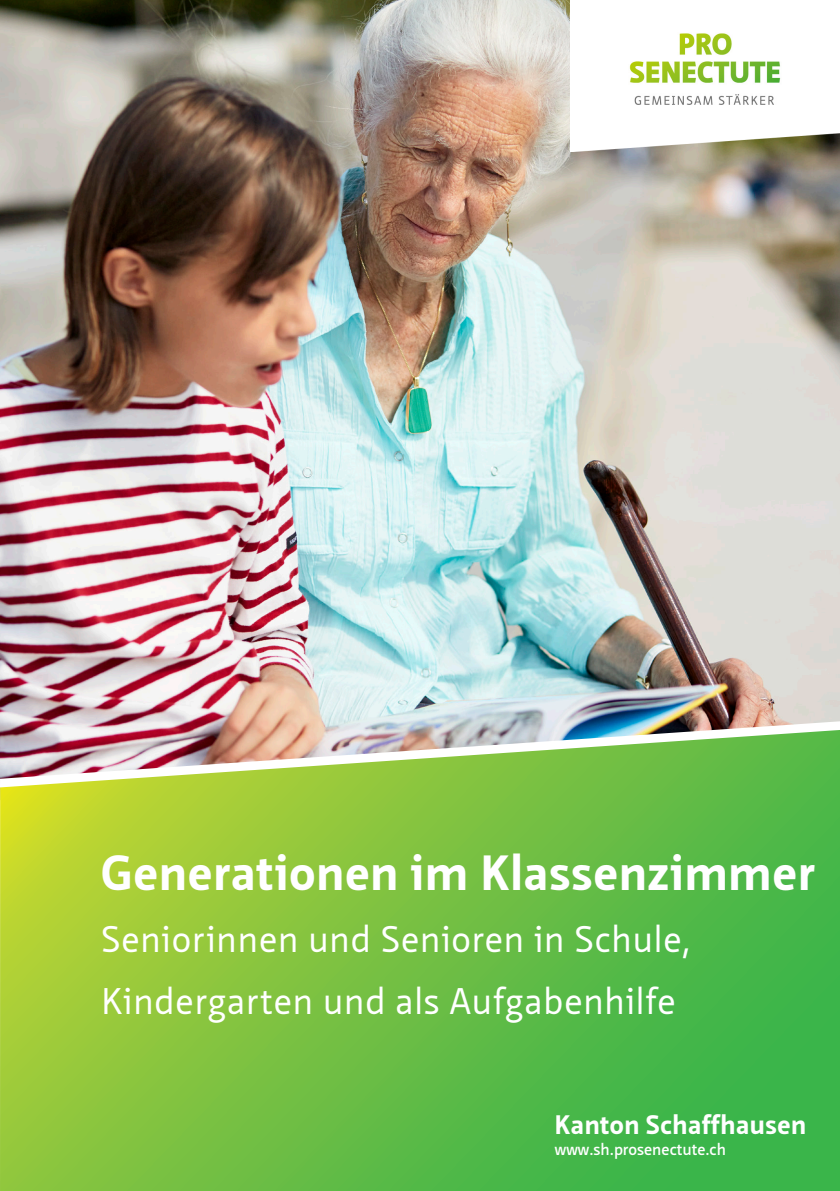
<style>
.page{position:relative;width:840px;height:1191px;background:#fff}
.page>*{position:absolute;margin:0;border:0;box-sizing:border-box;transform-origin:0 0}
.t1{font:700 48px "Neue Sans Pro";letter-spacing:.02em;color:#fff}
.t2{font:36px/62px "Neue Sans Pro";letter-spacing:.015em;color:#fff}
.t3{font:700 26px "Neue Sans Pro";letter-spacing:.02em;color:#fff}
.t4{font:600 16px "Neue Sans Pro";color:#fff}
</style>
<div class="page">
<img style="left:0;top:0;width:839px;height:721px">
<svg style="left:0;top:787px;width:839px;height:404px;background:#71c041"></svg>
<img style="left:0;top:721px;width:839px;height:66px">
<img style="left:570px;top:0;width:269px;height:151px">
<p class="t1" style="left:101px;top:841px;width:714px">Generationen im Klassenzimmer</p>
<p class="t2" style="left:101px;top:907px;width:591px">Seniorinnen und Senioren in Schule,<br>Kindergarten und als Aufgabenhilfe</p>
<p class="t3" style="left:554px;top:1107px;width:253px">Kanton Schaffhausen</p>
<p class="t4" style="left:554px;top:1138px;width:173px">www.sh.prosenectute.ch</p>
</div>
